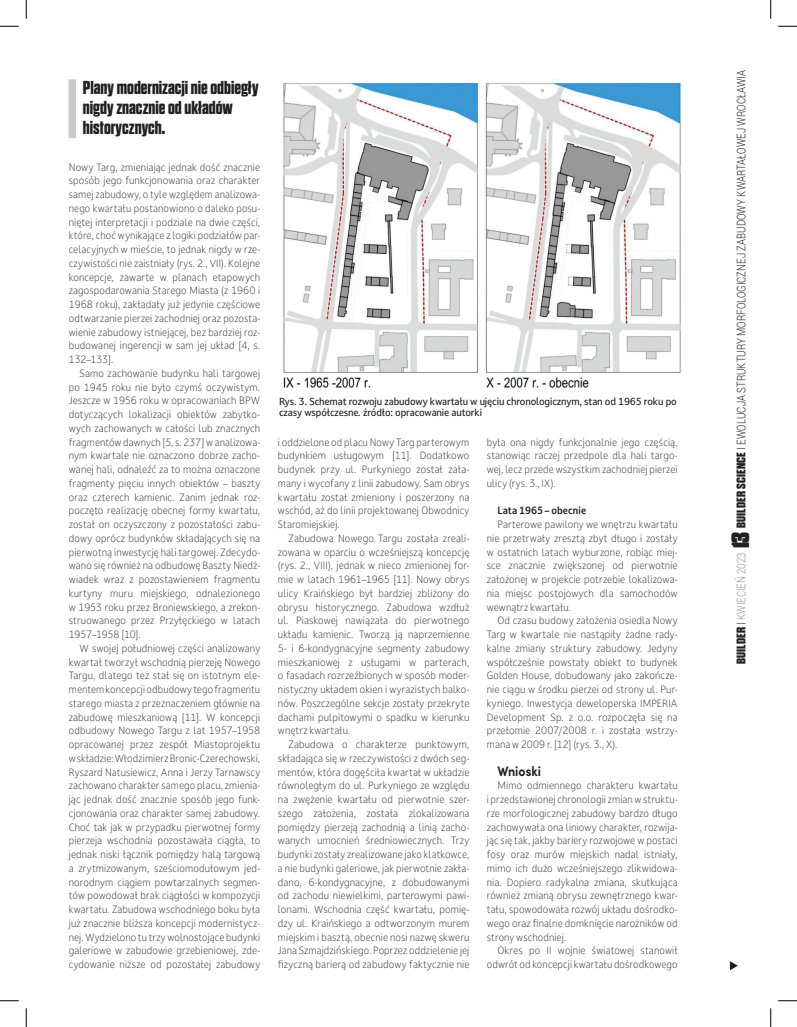
<style>
.page{position:relative;width:797px;height:1027px;background:#fff}
.page>*{position:absolute;margin:0;border:0;box-sizing:border-box;transform-origin:0 0}
.WYWIAD_CYTAT{font:700 expanded 18.75px/20px "Dharma Gothic E";color:#231f20;scale:1.05 1}
.SRODTYTUL{font:700 13.75px "Sofia Pro";color:#231f20;scale:.9 1}
.t1{font:300 11.88px "Roboto";letter-spacing:.005em;color:#231f20;scale:.8 1}
.TEKST_PODSTAWOWY{font:300 10px/13.8px "Darkmode On CC";letter-spacing:.01em;color:#231f20;text-align:justify;scale:.93 1}
.TEKST_PODSTAWOWY-2{font:300 10px/13.8px "Darkmode On CC";letter-spacing:.01em;color:#231f20;text-align:justify;scale:.92 1}
.TEKST_PODSTAWOWY-3{font:700 10px "Darkmode On CC";letter-spacing:.01em;color:#231f20;scale:.92 1}
.FOTO_PODPIS{font:500 9.75px/11.2px "Darkmode On CC";letter-spacing:-.015em;color:#231f20;scale:.95 1}
.s1{font-family:"Dharma Gothic E";font-weight:700;font-stretch:expanded;font-size:12.5px}
.s2{color:#939598}
.s3{font-family:"Dharma Gothic E";font-weight:800;font-size:25px}
</style>
<div class="page">
<div style="left:69px;top:79px;width:7px;height:59px;background:#c9cacc"></div>
<svg style="left:730px;top:961px;width:8px;height:9px"></svg>
<img style="left:283px;top:80px;width:400px;height:308px">
<svg style="left:0;top:25px;width:19px;height:2px"></svg>
<svg style="left:778px;top:25px;width:19px;height:2px"></svg>
<svg style="left:0;top:1000px;width:19px;height:1px"></svg>
<svg style="left:778px;top:1000px;width:19px;height:1px"></svg>
<svg style="left:25px;top:0;width:2px;height:19px"></svg>
<svg style="left:25px;top:1008px;width:2px;height:19px"></svg>
<svg style="left:770px;top:0;width:1px;height:19px"></svg>
<svg style="left:770px;top:1008px;width:1px;height:19px"></svg>
<p class="WYWIAD_CYTAT" style="left:83px;top:78px;width:169px">Plany modernizacji nie odbiegły nigdy znacznie od układów historycznych.</p>
<p class="TEKST_PODSTAWOWY" style="left:69px;top:160px;width:207px">Nowy Targ, zmieniając jednak dość znacznie sposób jego funkcjonowania oraz charakter samej zabudowy, o tyle względem analizowa&shy;nego kwartału postanowiono o daleko posu&shy;niętej interpretacji i podziale na dwie części, które, choć wynikające z logiki podziałów par&shy;celacyjnych w mieście, to jednak nigdy w rze&shy;czywistości nie zaistniały (rys. 2., VII). Kolejne koncepcje, zawarte w planach etapowych zagospodarowania Starego Miasta (z 1960 i 1968 roku), zakładały już jedynie częściowe odtwarzanie pierzei zachodniej oraz pozosta&shy;wienie zabudowy istniejącej, bez bardziej roz&shy;budowanej ingerencji w sam jej układ [4, s.<br>132–133].</p>
<p class="TEKST_PODSTAWOWY" style="left:69px;top:366px;width:207px;text-indent:11px">Samo zachowanie budynku hali targowej po 1945 roku nie było czymś oczywistym.<br>Jeszcze w 1956 roku w opracowaniach BPW dotyczących lokalizacji obiektów zabytko&shy;wych zachowanych w całości lub znacznych fragmentów dawnych [5, s. 237] w analizowa&shy;nym kwartale nie oznaczono dobrze zacho&shy;wanej hali, odnaleźć za to można oznaczone fragmenty pięciu innych obiektów – baszty oraz czterech kamienic. Zanim jednak roz&shy;poczęto realizację obecnej formy kwartału, został on oczyszczony z pozostałości zabu&shy;dowy oprócz budynków składających się na pierwotną inwestycję hali targowej. Zdecydo&shy;wano się również na odbudowę Baszty Niedź&shy;wiadek wraz z pozostawieniem fragmentu kurtyny muru miejskiego, odnalezionego w 1953 roku przez Broniewskiego, a zrekon&shy;struowanego przez Przyłęckiego w latach 1957–1958 [10].</p>
<p class="TEKST_PODSTAWOWY" style="left:69px;top:641px;width:207px;text-indent:11px">W swojej południowej części analizowany kwartał tworzył wschodnią pierzeję Nowego Targu, dlatego też stał się on istotnym ele&shy;mentem koncepcji odbudowy tego fragmentu starego miasta z przeznaczeniem głównie na zabudowę mieszkaniową [11]. W koncepcji odbudowy Nowego Targu z lat 1957–1958 opracowanej przez zespół Miastoprojektu w składzie: Włodzimierz Bronic-Czerechowski, Ryszard Natusiewicz, Anna i Jerzy Tarnawscy zachowano charakter samego placu, zmienia&shy;jąc jednak dość znacznie sposób jego funk&shy;cjonowania oraz charakter samej zabudowy.<br>Choć tak jak w przypadku pierwotnej formy pierzeja wschodnia pozostawała ciągła, to jednak niski łącznik pomiędzy halą targową a zrytmizowanym, sześciomodułowym jed&shy;norodnym ciągiem powtarzalnych segmen&shy;tów powodował brak ciągłości w kompozycji kwartału. Zabudowa wschodniego boku była już znacznie bliższa koncepcji modernistycz&shy;nej. Wydzielono tu trzy wolnostojące budynki galeriowe w zabudowie grzebieniowej, zde&shy;cydowanie niższe od pozostałej zabudowy</p>
<p class="FOTO_PODPIS" style="left:279px;top:395px;width:420px">Rys. 3. Schemat rozwoju zabudowy kwartału w ujęciu chronologicznym, stan od 1965 roku po czasy współczesne. źródło: opracowanie autorki</p>
<p class="TEKST_PODSTAWOWY-2" style="left:278px;top:435px;width:209px">i oddzielone od placu Nowy Targ parterowym budynkiem usługowym [11]. Dodatkowo budynek przy ul. Purkyniego został zała&shy;many i wycofany z linii zabudowy. Sam obrys kwartału został zmieniony i poszerzony na wschód, aż do linii projektowanej Obwodnicy Staromiejskiej.</p>
<p class="TEKST_PODSTAWOWY" style="left:278px;top:531px;width:207px;text-indent:11px">Zabudowa Nowego Targu została zreali&shy;zowana w oparciu o wcześniejszą koncepcję (rys. 2., VIII), jednak w nieco zmienionej for&shy;mie w latach 1961–1965 [11]. Nowy obrys ulicy Kraińskiego był bardziej zbliżony do obrysu historycznego. Zabudowa wzdłuż ul. Piaskowej nawiązała do pierwotnego układu kamienic. Tworzą ją naprzemienne 5- i 6-kondygnacyjne segmenty zabudowy mieszkaniowej z usługami w parterach, o fasadach rozrzeźbionych w sposób moder&shy;nistyczny układem okien i wyrazistych balko&shy;nów. Poszczególne sekcje zostały przekryte dachami pulpitowymi o spadku w kierunku wnętrz kwartału.</p>
<p class="TEKST_PODSTAWOWY" style="left:278px;top:737px;width:207px;text-indent:11px">Zabudowa o charakterze punktowym, składająca się w rzeczywistości z dwóch seg&shy;mentów, która dogęściła kwartał w układzie równoległym do ul. Purkyniego ze względu na zwężenie kwartału od pierwotnie szer&shy;szego założenia, została zlokalizowana pomiędzy pierzeją zachodnią a linią zacho&shy;wanych umocnień średniowiecznych. Trzy budynki zostały zrealizowane jako klatkowce, a nie budynki galeriowe, jak pierwotnie zakła&shy;dano, 6-kondygnacyjne, z dobudowanymi od zachodu niewielkimi, parterowymi pawi&shy;lonami. Wschodnia część kwartału, pomię&shy;dzy ul. Kraińskiego a odtworzonym murem miejskim i basztą, obecnie nosi nazwę skweru Jana Szmajdzińskiego. Poprzez oddzielenie jej fizyczną barierą od zabudowy faktycznie nie</p>
<p class="TEKST_PODSTAWOWY" style="left:487px;top:435px;width:207px">była ona nigdy funkcjonalnie jego częścią, stanowiąc raczej przedpole dla hali targo&shy;wej, lecz przede wszystkim zachodniej pierzei ulicy (rys. 3., IX).</p>
<p class="TEKST_PODSTAWOWY-3" style="left:497px;top:504px;width:98px">Lata 1965 – obecnie</p>
<p class="TEKST_PODSTAWOWY" style="left:487px;top:517px;width:207px;text-indent:11px">Parterowe pawilony we wnętrzu kwartału nie przetrwały zresztą zbyt długo i zostały w ostatnich latach wyburzone, robiąc miej&shy;sce znacznie zwiększonej od pierwotnie założonej w projekcie potrzebie lokalizowa&shy;nia miejsc postojowych dla samochodów wewnątrz kwartału.</p>
<p class="TEKST_PODSTAWOWY" style="left:487px;top:614px;width:207px;text-indent:11px">Od czasu budowy założenia osiedla Nowy Targ w kwartale nie nastąpiły żadne rady&shy;kalne zmiany struktury zabudowy. Jedyny współcześnie powstały obiekt to budynek Golden House, dobudowany jako zakończe&shy;nie ciągu w środku pierzei od strony ul. Pur&shy;kyniego. Inwestycja deweloperska IMPERIA Development Sp. z o.o. rozpoczęła się na przełomie 2007/2008 r. i została wstrzy&shy;mana w 2009 r. [12] (rys. 3., X).</p>
<p class="SRODTYTUL" style="left:497px;top:760px;width:50px">Wnioski</p>
<p class="TEKST_PODSTAWOWY" style="left:487px;top:779px;width:207px;text-indent:11px">Mimo odmiennego charakteru kwartału i przedstawionej chronologii zmian w struktu&shy;rze morfologicznej zabudowy bardzo długo zachowywała ona liniowy charakter, rozwija&shy;jąc się tak, jakby bariery rozwojowe w postaci fosy oraz murów miejskich nadal istniały, mimo ich dużo wcześniejszego zlikwidowa&shy;nia. Dopiero radykalna zmiana, skutkująca również zmianą obrysu zewnętrznego kwar&shy;tału, spowodowała rozwój układu dośrodko&shy;wego oraz finalne domknięcie narożników od strony wschodniej.</p>
<p class="TEKST_PODSTAWOWY" style="left:487px;top:944px;width:207px;text-align:right">Okres po II wojnie światowej stanowił odwrót od koncepcji kwartału dośrodkowego</p>
<p class="t1" style="left:733px;top:664px;width:744px;rotate:-90deg"><span class="s1">BUILDER</span> I <span class="s2">KWIECIEŃ 2023</span> <span class="s3">13</span> <span class="s1">BUILDER SCIENCE</span> I EWOLUCJA STRUKTURY MORFOLOGICZNEJ ZABUDOWY KWARTAŁOWEJ WROCŁAWIA</p>
</div>
